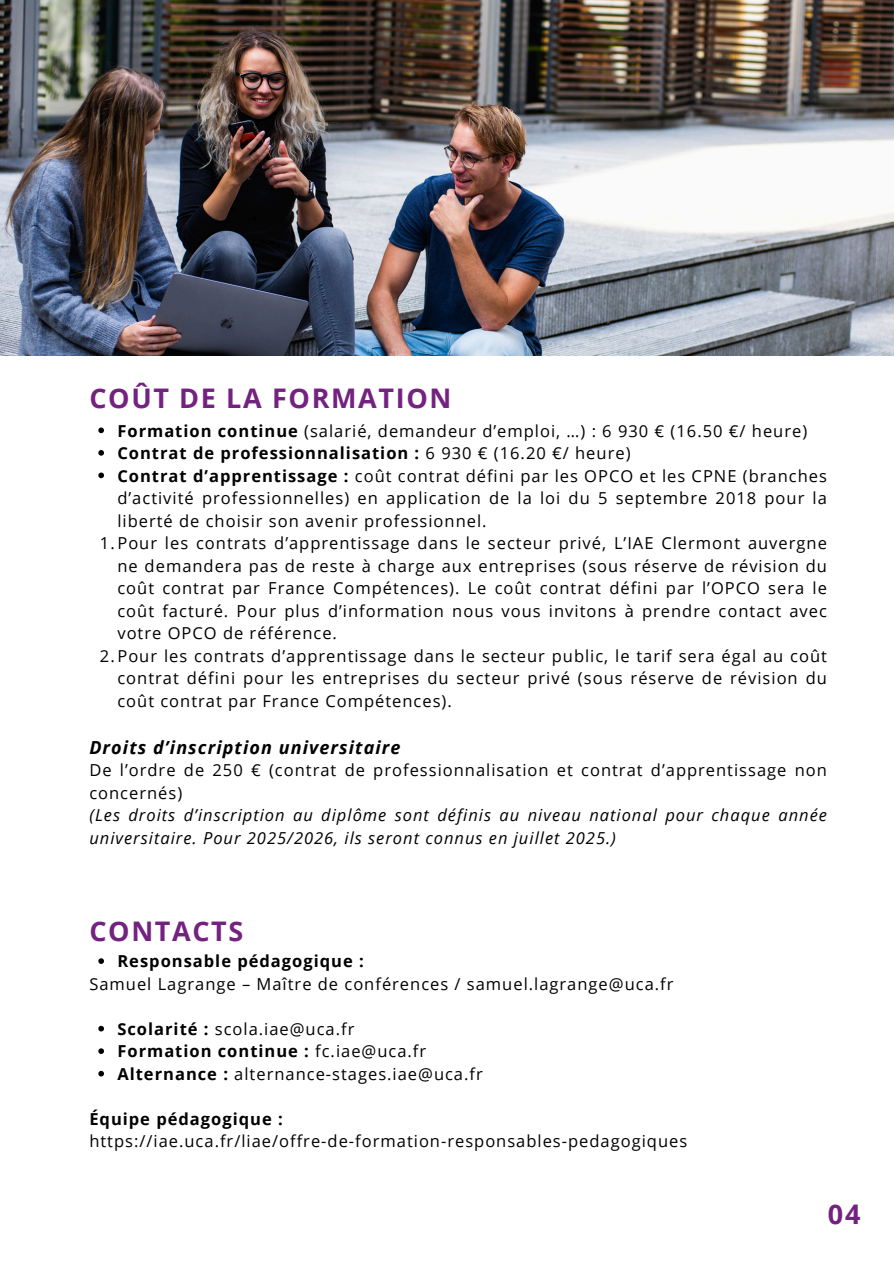
<style>
.page{position:relative;width:894px;height:1264px;background:#fff}
.page>*{position:absolute;margin:0;border:0;box-sizing:border-box;transform-origin:0 0}
.t1{font:700 27px "Open Sans";letter-spacing:.06em;color:#732280}
.t2{font:italic 700 18px "Open Sans";letter-spacing:.06em;color:#000}
.t3{font:16.5px/22.5px "Open Sans";letter-spacing:.06em;color:#000;text-align:justify}
.t4{font:italic 16.5px/22.5px "Open Sans";letter-spacing:.06em;color:#000}
.t5{font:700 16.5px "Open Sans";letter-spacing:.06em;color:#000}
.s1{font-weight:700}
.s2{font-weight:400}
</style>
<div class="page">
<img style="left:0;top:0;width:893px;height:355px">
<svg style="left:98px;top:427px;width:6px;height:6px"></svg>
<svg style="left:98px;top:450px;width:6px;height:5px"></svg>
<svg style="left:98px;top:472px;width:6px;height:6px"></svg>
<svg style="left:98px;top:958px;width:6px;height:5px"></svg>
<svg style="left:98px;top:1025px;width:6px;height:6px"></svg>
<svg style="left:98px;top:1048px;width:6px;height:5px"></svg>
<svg style="left:98px;top:1070px;width:6px;height:6px"></svg>
<p class="t1" style="left:89px;top:379px;width:363px">COÛT DE LA FORMATION</p>
<p class="t3" style="left:117px;top:419px;width:691px"><span class="s1">Formation continue</span> (salarié, demandeur d’emploi, …) : 6 930 € (16.50 €/ heure)</p>
<h1 class="t5" style="left:117px;top:441px;width:514px">Contrat de professionnalisation : <span class="s2">6 930 € (16.20 €/ heure)</span></h1>
<p class="t3" style="left:117px;top:464px;width:710px"><span class="s1">Contrat d’apprentissage :</span> coût contrat défini par les OPCO et les CPNE (branches d’activité professionnelles) en application de la loi du 5 septembre 2018 pour la liberté de choisir son avenir professionnel.</p>
<p class="t3" style="left:117px;top:531px;width:710px;text-indent:-17px">1.Pour les contrats d’apprentissage dans le secteur privé, L’IAE Clermont auvergne ne demandera pas de reste à charge aux entreprises (sous réserve de révision du coût contrat par France Compétences). Le coût contrat défini par l’OPCO sera le coût facturé. Pour plus d’information nous vous invitons à prendre contact avec votre OPCO de référence.</p>
<p class="t3" style="left:117px;top:644px;width:710px;text-indent:-17px">2.Pour les contrats d’apprentissage dans le secteur public, le tarif sera égal au coût contrat défini pour les entreprises du secteur privé (sous réserve de révision du coût contrat par France Compétences).</p>
<p class="t2" style="left:89px;top:734px;width:313px">Droits d’inscription universitaire</p>
<p class="t3" style="left:89px;top:758px;width:738px">De l’ordre de 250 € (contrat de professionnalisation et contrat d’apprentissage non concernés)</p>
<p class="t4" style="left:89px;top:803px;width:738px">(Les droits d’inscription au diplôme sont définis au niveau national pour chaque année universitaire. Pour 2025/2026, ils seront connus en juillet 2025.)</p>
<p class="t1" style="left:89px;top:912px;width:155px">CONTACTS</p>
<p class="t5" style="left:117px;top:949px;width:248px">Responsable pédagogique :</p>
<h1 class="t3" style="left:89px;top:972px;width:585px">Samuel Lagrange – Maître de conférences / samuel.lagrange@uca.fr</h1>
<p class="t3" style="left:117px;top:1017px;width:238px"><span class="s1">Scolarité :</span> scola.iae@uca.fr</p>
<p class="t5" style="left:117px;top:1039px;width:310px">Formation continue : <span class="s2">fc.iae@uca.fr</span></p>
<p class="t3" style="left:117px;top:1062px;width:367px"><span class="s1">Alternance :</span> alternance-stages.iae@uca.fr</p>
<p class="t5" style="left:89px;top:1107px;width:195px">Équipe pédagogique :</p>
<p class="t3" style="left:89px;top:1129px;width:599px">https://iae.uca.fr/liae/offre-de-formation-responsables-pedagogiques</p>
<p class="t1" style="left:827px;top:1194px;width:34px">04</p>
</div>
